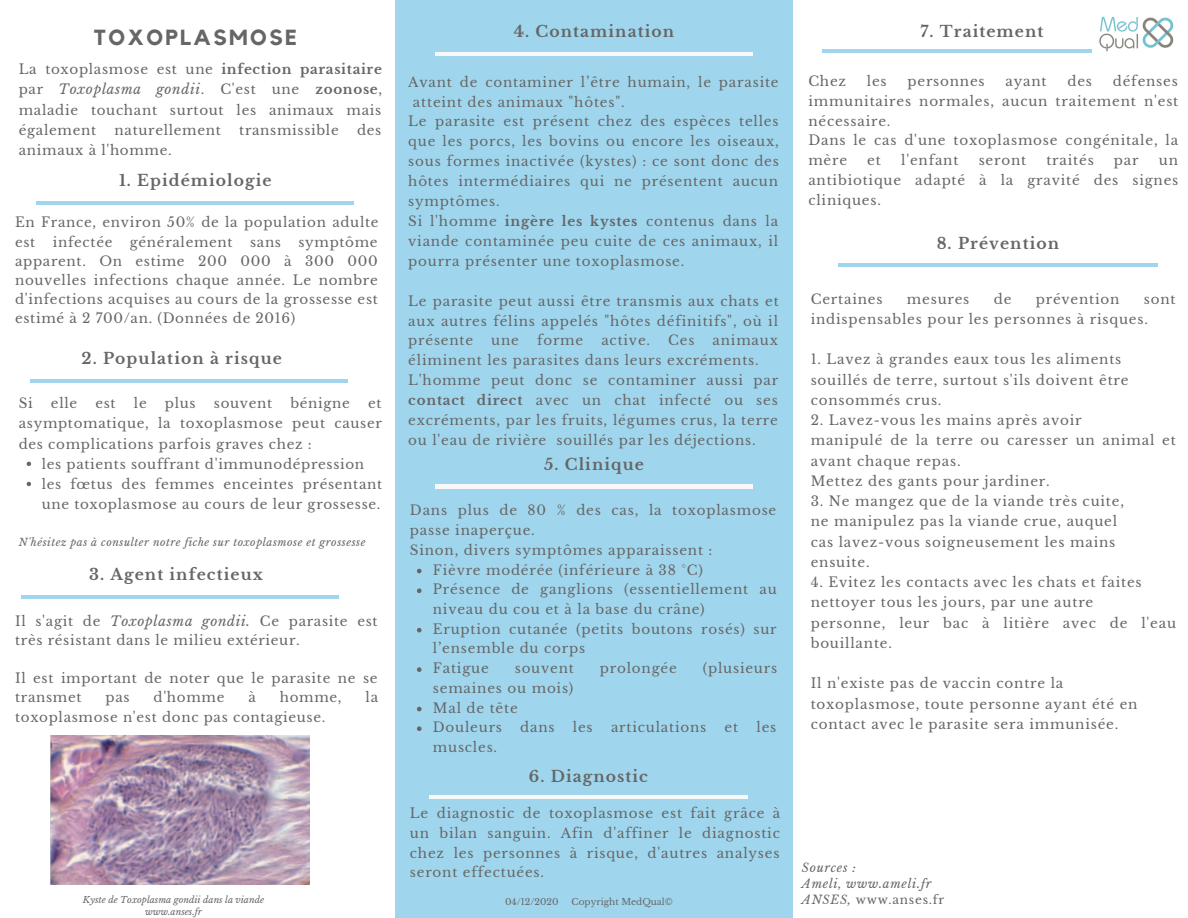
<style>
.page{position:relative;width:1188px;height:918px;background:#fff}
.page>*{position:absolute;margin:0;border:0;box-sizing:border-box;transform-origin:0 0}
.t1{font:700 21.75px "Kollektif";letter-spacing:.11em;color:#666}
.t2{font:700 15.6px "Libre Baskerville";letter-spacing:.07em;color:#666}
.t3{font:13.5px/19.6px "Libre Baskerville";letter-spacing:.06em;color:#666}
.t4{font:italic 12px/16px "Libre Baskerville";letter-spacing:.06em;color:#666}
.t5{font:italic 10.5px "Libre Baskerville";letter-spacing:.05em;color:#666}
.t6{font:italic 9px/12px "Libre Baskerville";color:#666;text-align:center}
.t7{font:9px "Libre Baskerville";color:#666}
.s1{font-weight:700}
.s2{font-style:italic}
.s3{font-style:normal}
</style>
<div class="page">
<div style="left:395px;top:0;width:397px;height:918px;background:#a0d6ed"></div>
<hr style="left:823px;top:50px;width:318px;height:3px;background:#a0d6ed">
<hr style="left:435px;top:52px;width:318px;height:4px;background:#f8f8f8">
<hr style="left:37px;top:201px;width:317px;height:4px;background:#a0d6ed">
<hr style="left:30px;top:379px;width:317px;height:4px;background:#a0d6ed">
<hr style="left:838px;top:263px;width:319px;height:4px;background:#a0d6ed">
<hr style="left:435px;top:485px;width:318px;height:3px;background:#f8f8f8">
<img style="left:1092px;top:16px;width:82px;height:37px">
<svg style="left:417px;top:569px;width:5px;height:4px"></svg>
<svg style="left:417px;top:588px;width:5px;height:5px"></svg>
<svg style="left:417px;top:628px;width:5px;height:5px"></svg>
<svg style="left:417px;top:667px;width:5px;height:5px"></svg>
<svg style="left:417px;top:707px;width:5px;height:4px"></svg>
<svg style="left:417px;top:726px;width:5px;height:5px"></svg>
<img style="left:51px;top:736px;width:259px;height:148px">
<hr style="left:21px;top:595px;width:317px;height:4px;background:#a0d6ed">
<hr style="left:429px;top:795px;width:318px;height:4px;background:#f8f8f8">
<svg style="left:27px;top:462px;width:4px;height:4px"></svg>
<svg style="left:27px;top:482px;width:4px;height:4px"></svg>
<h1 class="t1" style="left:94px;top:28px;width:205px">TOXOPLASMOSE</h1>
<p class="t3" style="left:19px;top:59px;width:365px;line-height:20.2px;text-align:justify">La toxoplasmose est une <span class="s1">infection parasitaire </span>par <span class="s2">Toxoplasma gondii</span>. C'est une <span class="s1">zoonose</span>, maladie touchant surtout les animaux mais également</p>
<p class="t3" style="left:115px;top:120px;width:108px">naturellement</p>
<p class="t3" style="left:239px;top:120px;width:101px">transmissible</p>
<p class="t3" style="left:357px;top:120px;width:26px">des</p>
<p class="t3" style="left:19px;top:141px;width:155px">animaux à l'homme.</p>
<p class="t2" style="left:119px;top:171px;width:154px">1. Epidémiologie</p>
<p class="t3" style="left:15px;top:213px;width:365px;line-height:19.2px">En France, environ 50% de la population adulte est</p>
<p class="t3" style="left:53px;top:232px;width:61px">infectée</p>
<p class="t3" style="left:130px;top:232px;width:104px">généralement</p>
<p class="t3" style="left:250px;top:232px;width:33px">sans</p>
<p class="t3" style="left:15px;top:232px;width:364px;line-height:19.2px;text-align:justify;text-indent:283px">symptôme apparent. On estime 200 000 à 300 000 nouvelles infections chaque année. Le nombre d'infections acquises au cours de la grossesse est estimé à 2 700/an. (Données de 2016)</p>
<p class="t2" style="left:81px;top:349px;width:202px">2. Population à risque</p>
<p class="t3" style="left:19px;top:394px;width:15px">Si</p>
<p class="t3" style="left:51px;top:394px;width:28px">elle</p>
<p class="t3" style="left:95px;top:394px;width:22px">est</p>
<p class="t3" style="left:134px;top:394px;width:14px">le</p>
<p class="t3" style="left:165px;top:394px;width:32px">plus</p>
<p class="t3" style="left:214px;top:394px;width:60px">souvent</p>
<p class="t3" style="left:290px;top:394px;width:61px">bénigne</p>
<p class="t3" style="left:19px;top:394px;width:365px;line-height:20.1px;text-align:justify;text-indent:349px">et asymptomatique, la toxoplasmose peut causer des complications parfois graves chez :</p>
<p class="t3" style="left:42px;top:454px;width:342px;line-height:20.1px">les patients souffrant d'immunodépression les fœtus des femmes enceintes présentant une toxoplasmose au cours de leur grossesse.</p>
<p class="t5" style="left:19px;top:535px;width:348px">N'hésitez pas à consulter notre fiche sur toxoplasmose et grossesse</p>
<p class="t2" style="left:89px;top:565px;width:175px">3. Agent infectieux</p>
<p class="t3" style="left:15px;top:611px;width:364px;line-height:19.2px">Il s'agit de <span class="s2">Toxoplasma gondii.</span> Ce parasite est très résistant dans le milieu extérieur.</p>
<p class="t3" style="left:15px;top:669px;width:364px;line-height:19.2px">Il est important de noter que le parasite ne se transmet</p>
<p class="t3" style="left:106px;top:688px;width:26px">pas</p>
<p class="t3" style="left:154px;top:688px;width:72px">d'homme</p>
<p class="t3" style="left:248px;top:688px;width:9px">à</p>
<p class="t3" style="left:280px;top:688px;width:63px">homme,</p>
<p class="t3" style="left:366px;top:688px;width:14px">la</p>
<p class="t3" style="left:15px;top:707px;width:312px">toxoplasmose n'est donc pas contagieuse.</p>
<p class="t6" style="left:83px;top:894px;width:183px">Kyste de Toxoplasma gondii dans la viande www.anses.fr</p>
<p class="t2" style="left:514px;top:21px;width:162px">4. Contamination</p>
<p class="t2" style="left:920px;top:21px;width:125px">7. Traitement</p>
<p class="t3" style="left:408px;top:72px;width:372px">Avant de contaminer l’être humain, le parasite</p>
<p class="t3" style="left:413px;top:92px;width:213px">atteint des animaux "hôtes".</p>
<p class="t3" style="left:408px;top:112px;width:372px">Le parasite est présent chez des espèces telles</p>
<p class="t3" style="left:408px;top:132px;width:372px">que les porcs, les bovins ou encore les oiseaux,</p>
<p class="t3" style="left:408px;top:152px;width:372px">sous formes inactivée (kystes) : ce sont donc des</p>
<p class="t3" style="left:408px;top:172px;width:371px">hôtes intermédiaires qui ne présentent aucun</p>
<p class="t3" style="left:408px;top:192px;width:93px">symptômes.</p>
<p class="t3" style="left:408px;top:211px;width:371px">Si l'homme <span class="s1">ingère les kystes</span> contenus dans la</p>
<p class="t3" style="left:408px;top:231px;width:371px">viande contaminée peu cuite de ces animaux, il</p>
<p class="t3" style="left:408px;top:251px;width:278px">pourra présenter une toxoplasmose.</p>
<p class="t3" style="left:408px;top:291px;width:372px;text-align:justify">Le parasite peut aussi être transmis aux chats et aux autres félins appelés "hôtes définitifs", où il présente</p>
<p class="t3" style="left:491px;top:331px;width:29px">une</p>
<p class="t3" style="left:537px;top:331px;width:48px">forme</p>
<p class="t3" style="left:601px;top:331px;width:50px">active.</p>
<p class="t3" style="left:668px;top:331px;width:28px">Ces</p>
<p class="t3" style="left:408px;top:331px;width:372px;text-indent:304px">animaux éliminent les parasites dans leurs excréments.<br>L'homme peut donc se contaminer aussi par <span class="s1">contact direct</span> avec un chat infecté ou ses excréments, par les fruits, légumes crus, la terre ou l'eau de rivière souillés par les déjections.</p>
<p class="t2" style="left:544px;top:454px;width:101px">5. Clinique</p>
<p class="t3" style="left:410px;top:501px;width:368px">Dans plus de 80 % des cas, la toxoplasmose passe inaperçue.<br>Sinon, divers symptômes apparaissent :</p>
<p class="t3" style="left:433px;top:560px;width:345px">Fièvre modérée (inférieure à 38 °C)<br>Présence de ganglions (essentiellement au niveau du cou et à la base du crâne)<br>Eruption cutanée (petits boutons rosés) sur l’ensemble du corps<br>Fatigue</p>
<p class="t3" style="left:515px;top:659px;width:61px">souvent</p>
<p class="t3" style="left:600px;top:659px;width:78px">prolongée</p>
<p class="t3" style="left:703px;top:659px;width:76px">(plusieurs</p>
<p class="t3" style="left:433px;top:678px;width:142px">semaines ou mois)<br>Mal de tête<br>Douleurs</p>
<p class="t3" style="left:520px;top:718px;width:36px">dans</p>
<p class="t3" style="left:573px;top:718px;width:21px">les</p>
<p class="t3" style="left:611px;top:718px;width:97px">articulations</p>
<p class="t3" style="left:725px;top:718px;width:15px">et</p>
<p class="t3" style="left:757px;top:718px;width:21px">les</p>
<p class="t3" style="left:433px;top:737px;width:66px">muscles.</p>
<p class="t2" style="left:529px;top:767px;width:121px">6. Diagnostic</p>
<p class="t3" style="left:410px;top:804px;width:372px;text-align:justify">Le diagnostic de toxoplasmose est fait grâce à un bilan sanguin. Afin d'affiner le diagnostic chez les personnes à risque, d'autres analyses seront effectuées.</p>
<p class="t7" style="left:505px;top:896px;width:55px">04/12/2020</p>
<p class="t7" style="left:571px;top:896px;width:103px">Copyright MedQual©</p>
<p class="t3" style="left:808px;top:72px;width:372px;text-indent:304px">défenses immunitaires normales, aucun traitement n'est nécessaire.<br>Dans le cas d'une toxoplasmose congénitale, la mère</p>
<p class="t3" style="left:808px;top:72px;width:39px">Chez</p>
<p class="t3" style="left:867px;top:72px;width:21px">les</p>
<p class="t3" style="left:908px;top:72px;width:79px">personnes</p>
<p class="t3" style="left:1006px;top:72px;width:43px">ayant</p>
<p class="t3" style="left:1068px;top:72px;width:26px">des</p>
<p class="t3" style="left:867px;top:151px;width:15px">et</p>
<p class="t3" style="left:901px;top:151px;width:59px">l'enfant</p>
<p class="t3" style="left:979px;top:151px;width:49px">seront</p>
<p class="t3" style="left:1046px;top:151px;width:49px">traités</p>
<p class="t3" style="left:1114px;top:151px;width:26px">par</p>
<p class="t3" style="left:808px;top:151px;width:372px;text-align:justify;text-indent:350px">un antibiotique adapté à la gravité des signes cliniques.</p>
<p class="t2" style="left:937px;top:234px;width:124px">8. Prévention</p>
<p class="t3" style="left:811px;top:289px;width:73px">Certaines</p>
<p class="t3" style="left:907px;top:289px;width:64px">mesures</p>
<p class="t3" style="left:994px;top:289px;width:19px">de</p>
<p class="t3" style="left:1036px;top:289px;width:85px">prévention</p>
<p class="t3" style="left:811px;top:289px;width:366px;line-height:20.2px;text-indent:333px">sont indispensables pour les personnes à risques.</p>
<p class="t3" style="left:811px;top:350px;width:319px;line-height:20.2px">1. Lavez à grandes eaux tous les aliments souillés de terre, surtout s'ils doivent être consommés crus.</p>
<p class="t3" style="left:811px;top:410px;width:367px;line-height:20.2px">2. Lavez-vous les mains après avoir<br>manipulé de la terre ou caresser un animal et avant chaque repas.<br>Mettez des gants pour jardiner.</p>
<p class="t3" style="left:811px;top:491px;width:315px;line-height:20.2px">3. Ne mangez que de la viande très cuite, ne manipulez pas la viande crue, auquel cas lavez-vous soigneusement les mains ensuite.</p>
<p class="t3" style="left:811px;top:572px;width:367px;line-height:20.2px">4. Evitez les contacts avec les chats et faites nettoyer tous les jours, par une autre<br>personne, leur bac à litière avec de l'eau bouillante.</p>
<p class="t3" style="left:811px;top:674px;width:328px;line-height:20.2px">Il n'existe pas de vaccin contre la toxoplasmose, toute personne ayant été en contact avec le parasite sera immunisée.</p>
<p class="t4" style="left:802px;top:860px;width:144px">Sources :<br>Ameli, www.ameli.fr<br>ANSES, <span class="s3">www.anses.fr</span></p>
</div>
